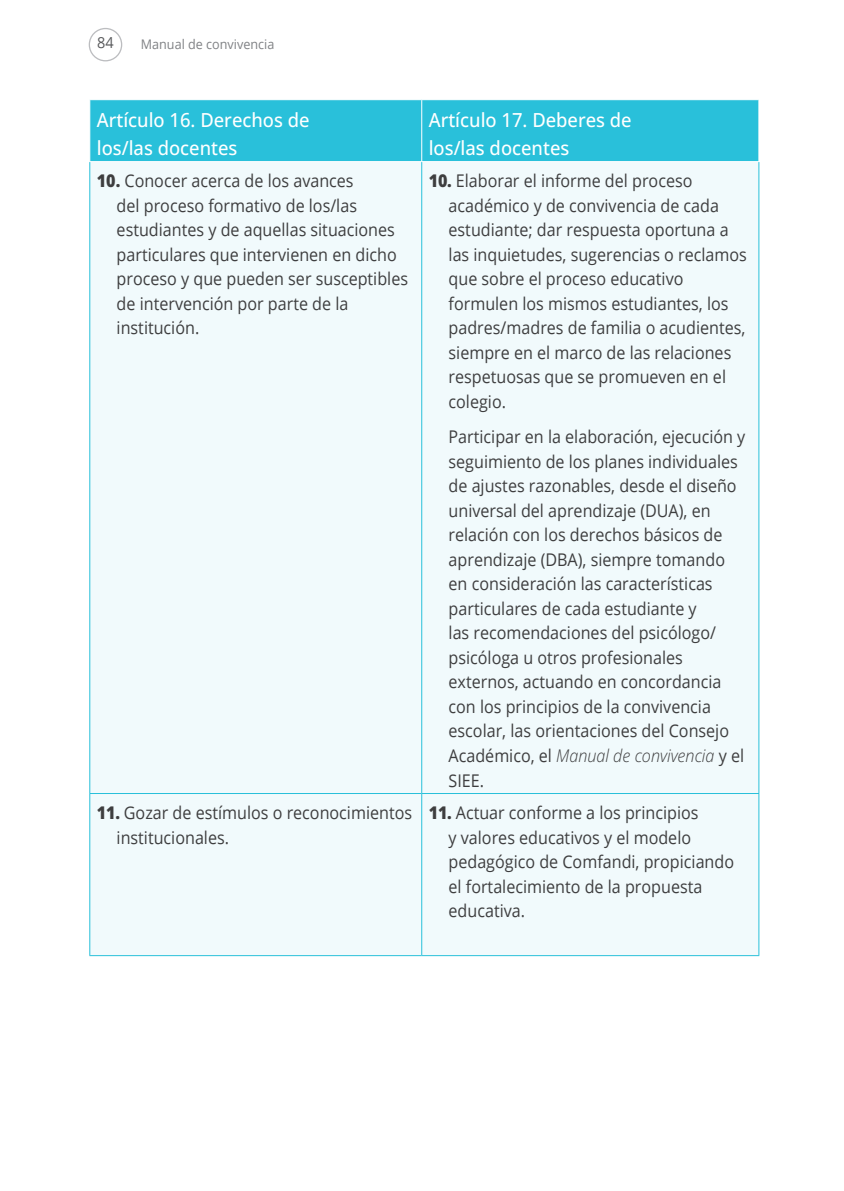
<style>
.page{position:relative;width:844px;height:1191px;background:#fff}
.page>*{position:absolute;margin:0;border:0;box-sizing:border-box;transform-origin:0 0}
.t1{font:500 19.43px/27.3px "Open Sans";color:#fff;scale:.95 1}
.t2{font:17.5px/24.5px "Open Sans";color:#3e3e3f;scale:.92 1}
.t3{font:15.22px "Open Sans";color:#57585a;scale:.95 1}
.t4{font:13.3px "Open Sans";color:#808285;scale:.95 1}
.s1{font-weight:800}
.s2{font-weight:300;font-style:italic}
</style>
<div class="page">
<div style="left:89px;top:28px;width:33px;height:33px;border:1px solid #bcbdc0;border-radius:50%"></div>
<div style="left:90px;top:100px;width:668px;height:61px;background:#29c0da"></div>
<div style="left:90px;top:162px;width:668px;height:793px;background:#f1fafc"></div>
<hr style="left:421px;top:100px;width:1px;height:61px;background:#fff">
<hr style="left:89px;top:162px;width:1px;height:631px;background:#29c0da">
<hr style="left:421px;top:162px;width:1px;height:631px;background:#29c0da">
<hr style="left:758px;top:162px;width:1px;height:631px;background:#29c0da">
<hr style="left:89px;top:793px;width:332px;height:1px;background:#29c0da">
<hr style="left:89px;top:794px;width:1px;height:161px;background:#29c0da">
<hr style="left:421px;top:793px;width:338px;height:1px;background:#29c0da">
<hr style="left:421px;top:794px;width:1px;height:161px;background:#29c0da">
<hr style="left:758px;top:794px;width:1px;height:161px;background:#29c0da">
<hr style="left:89px;top:955px;width:332px;height:1px;background:#29c0da">
<hr style="left:421px;top:955px;width:338px;height:1px;background:#29c0da">
<p class="t3" style="left:97px;top:32px;width:19px">84</p>
<p class="t4" style="left:141px;top:35px;width:142px">Manual de convivencia</p>
<p class="t1" style="left:97px;top:106px;width:225px">Artículo 16. Derechos de los/las docentes</p>
<p class="t1" style="left:428px;top:106px;width:215px">Artículo 17. Deberes de los/las docentes</p>
<p class="t2" style="left:117px;top:168px;width:318px;text-indent:-20px"><span class="s1">10.</span> Conocer acerca de los avances<br>del proceso formativo de los/las estudiantes y de aquellas situaciones particulares que intervienen en dicho proceso y que pueden ser susceptibles de intervención por parte de la institución.</p>
<p class="t2" style="left:448px;top:168px;width:325px;text-indent:-20px"><span class="s1">10.</span> Elaborar el informe del proceso académico y de convivencia de cada estudiante; dar respuesta oportuna a las inquietudes, sugerencias o reclamos que sobre el proceso educativo formulen los mismos estudiantes, los padres/madres de familia o acudientes, siempre en el marco de las relaciones respetuosas que se promueven en el colegio.</p>
<p class="t2" style="left:448px;top:424px;width:324px">Participar en la elaboración, ejecución y seguimiento de los planes individuales de ajustes razonables, desde el diseño universal del aprendizaje (DUA), en relación con los derechos básicos de aprendizaje (DBA), siempre tomando en consideración las características particulares de cada estudiante y<br>las recomendaciones del psicólogo/ psicóloga u otros profesionales externos, actuando en concordancia con los principios de la convivencia escolar, las orientaciones del Consejo Académico, el <span class="s2">Manual de convivencia</span> y el SIEE.</p>
<p class="t2" style="left:117px;top:800px;width:322px;text-indent:-20px"><span class="s1">11.</span> Gozar de estímulos o reconocimientos institucionales.</p>
<p class="t2" style="left:448px;top:800px;width:312px;text-indent:-20px"><span class="s1">11.</span> Actuar conforme a los principios<br>y valores educativos y el modelo pedagógico de Comfandi, propiciando el fortalecimiento de la propuesta educativa.</p>
</div>
